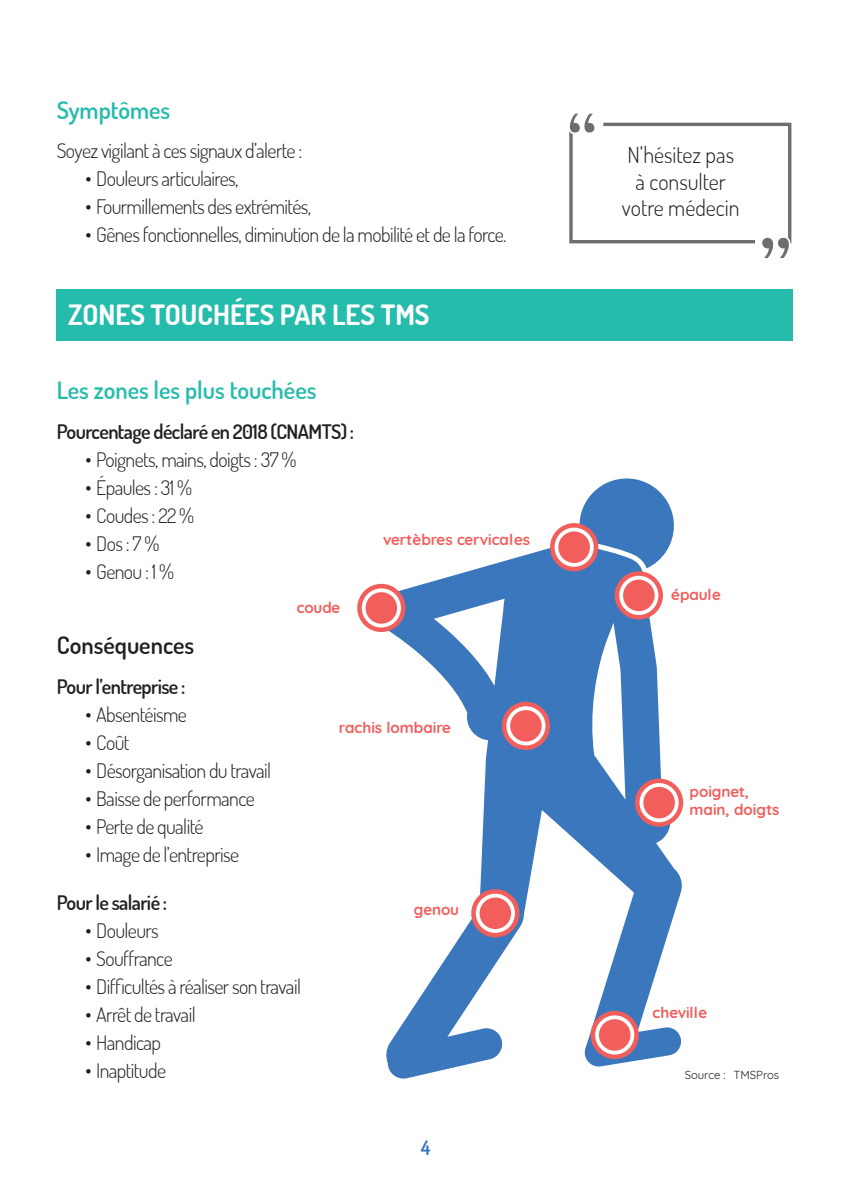
<style>
.page{position:relative;width:851px;height:1191px;background:#fff}
.page>*{position:absolute;margin:0;border:0;box-sizing:border-box;transform-origin:0 0}
.t1{font:700 28px "Dosis";color:#fff}
.t2{font:600 24px "Dosis";color:#25bcac}
.t3{font:600 24px "Dosis";color:#231f20}
.t4{font:300 22.2px/26.6px "Dosis";color:#231f20;text-align:center}
.t5{font:300 20px "Dosis";letter-spacing:-.03em;color:#231f20}
.t6{font:600 20px "Dosis";letter-spacing:-.03em;color:#231f20}
.t7{font:600 20px "Dosis";color:#3977bc}
.t8{font:700 15.2px/18.2px "Quicksand";color:#f15e5c}
.t9{font:11.4px "Quicksand";color:#231f20}
.s1{font-size:22px}
</style>
<div class="page">
<div style="left:57px;top:289px;width:735px;height:51px;background:#25bcac"></div>
<svg style="left:374px;top:548px;width:309px;height:530px"></svg>
<svg style="left:579px;top:478px;width:94px;height:90px"></svg>
<svg style="left:550px;top:523px;width:48px;height:48px"></svg>
<div style="left:556px;top:529px;width:35px;height:36px;background:#f15e5c;border-radius:50%"></div>
<div style="left:554px;top:527px;width:39px;height:40px;border:4px solid #fff;border-radius:50%"></div>
<svg style="left:501px;top:701px;width:49px;height:49px"></svg>
<div style="left:508px;top:708px;width:35px;height:35px;background:#f15e5c;border-radius:50%"></div>
<div style="left:506px;top:706px;width:39px;height:39px;border:4px solid #fff;border-radius:50%"></div>
<svg style="left:635px;top:778px;width:48px;height:48px"></svg>
<div style="left:641px;top:785px;width:35px;height:35px;background:#f15e5c;border-radius:50%"></div>
<div style="left:639px;top:783px;width:39px;height:39px;border:4px solid #fff;border-radius:50%"></div>
<svg style="left:590px;top:1010px;width:48px;height:49px"></svg>
<div style="left:597px;top:1017px;width:35px;height:35px;background:#f15e5c;border-radius:50%"></div>
<div style="left:595px;top:1015px;width:39px;height:39px;border:4px solid #fff;border-radius:50%"></div>
<div style="left:471px;top:889px;width:48px;height:48px;background:#f15e5c;border-radius:50%"></div>
<svg style="left:477px;top:895px;width:36px;height:36px"></svg>
<div style="left:475px;top:893px;width:40px;height:40px;border:4px solid #fff;border-radius:50%"></div>
<svg style="left:614px;top:571px;width:48px;height:48px"></svg>
<div style="left:621px;top:578px;width:35px;height:35px;background:#f15e5c;border-radius:50%"></div>
<div style="left:619px;top:576px;width:39px;height:39px;border:4px solid #fff;border-radius:50%"></div>
<svg style="left:357px;top:584px;width:48px;height:48px"></svg>
<div style="left:363px;top:590px;width:36px;height:35px;background:#f15e5c;border-radius:50%"></div>
<div style="left:362px;top:588px;width:39px;height:39px;border:4px solid #fff;border-radius:50%"></div>
<div style="left:569px;top:123px;width:222px;height:120px;border:3px solid #6d6e71"></div>
<div style="left:571px;top:120px;width:32px;height:9px;background:#fff"></div>
<svg style="left:569px;top:113px;width:26px;height:27px"></svg>
<div style="left:754px;top:237px;width:33px;height:8px;background:#fff"></div>
<svg style="left:762px;top:235px;width:29px;height:23px"></svg>
<p class="t2" style="left:57px;top:100px;width:115px">Symptômes</p>
<p class="t5" style="left:57px;top:143px;width:247px">Soyez vigilant à ces signaux d’alerte :</p>
<p class="t5" style="left:85px;top:171px;width:155px"><span class="s1">•</span> Douleurs articulaires,</p>
<p class="t5" style="left:85px;top:199px;width:228px"><span class="s1">•</span> Fourmillements des extrémités,</p>
<p class="t5" style="left:85px;top:227px;width:423px"><span class="s1">•</span> Gênes fonctionnelles, diminution de la mobilité et de la force.</p>
<h1 class="t1" style="left:68px;top:305px;width:363px">ZONES TOUCHÉES PAR LES TMS</h1>
<p class="t2" style="left:57px;top:380px;width:261px">Les zones les plus touchées</p>
<p class="t6" style="left:57px;top:423px;width:299px">Pourcentage déclaré en 2018 (CNAMTS) :</p>
<p class="t5" style="left:85px;top:451px;width:213px"><span class="s1">•</span> Poignets, mains, doigts : 37 %</p>
<p class="t5" style="left:85px;top:479px;width:108px"><span class="s1">•</span> Épaules : 31 %</p>
<p class="t5" style="left:85px;top:507px;width:111px"><span class="s1">•</span> Coudes : 22 %</p>
<p class="t5" style="left:85px;top:535px;width:76px"><span class="s1">•</span> Dos : 7 %</p>
<p class="t5" style="left:85px;top:563px;width:90px"><span class="s1">•</span> Genou : 1 %</p>
<p class="t8" style="left:297px;top:599px;width:45px">coude</p>
<p class="t8" style="left:383px;top:531px;width:148px">vertèbres cervicales</p>
<p class="t4" style="left:622px;top:144px;width:119px">N’hésitez pas à consulter votre médecin</p>
<p class="t8" style="left:671px;top:586px;width:51px">épaule</p>
<p class="t3" style="left:57px;top:636px;width:139px">Conséquences</p>
<p class="t6" style="left:57px;top:678px;width:130px">Pour l’entreprise :</p>
<p class="t5" style="left:85px;top:706px;width:103px"><span class="s1">•</span> Absentéisme</p>
<p class="t5" style="left:85px;top:734px;width:46px"><span class="s1">•</span> Coût</p>
<p class="t5" style="left:85px;top:762px;width:187px"><span class="s1">•</span> Désorganisation du travail</p>
<p class="t5" style="left:85px;top:790px;width:171px"><span class="s1">•</span> Baisse de performance</p>
<p class="t5" style="left:85px;top:818px;width:120px"><span class="s1">•</span> Perte de qualité</p>
<p class="t5" style="left:85px;top:846px;width:155px"><span class="s1">•</span> Image de l’entreprise</p>
<p class="t6" style="left:57px;top:894px;width:112px">Pour le salarié :</p>
<p class="t5" style="left:85px;top:922px;width:75px"><span class="s1">•</span> Douleurs</p>
<p class="t5" style="left:85px;top:950px;width:89px"><span class="s1">•</span> Souffrance</p>
<p class="t5" style="left:85px;top:972px;width:217px"><span class="s1">•</span> Difficultés à réaliser son travail</p>
<p class="t5" style="left:85px;top:1006px;width:112px"><span class="s1">•</span> Arrêt de travail</p>
<p class="t5" style="left:85px;top:1034px;width:77px"><span class="s1">•</span> Handicap</p>
<p class="t5" style="left:85px;top:1062px;width:82px"><span class="s1">•</span> Inaptitude</p>
<p class="t9" style="left:684px;top:1068px;width:96px">Source : TMSPros</p>
<p class="t8" style="left:339px;top:719px;width:113px">rachis lombaire</p>
<p class="t8" style="left:689px;top:783px;width:91px">poignet, main, doigts</p>
<p class="t8" style="left:413px;top:901px;width:47px">genou</p>
<p class="t8" style="left:652px;top:1004px;width:56px">cheville</p>
<p class="t7" style="left:420px;top:1139px;width:11px">4</p>
</div>
